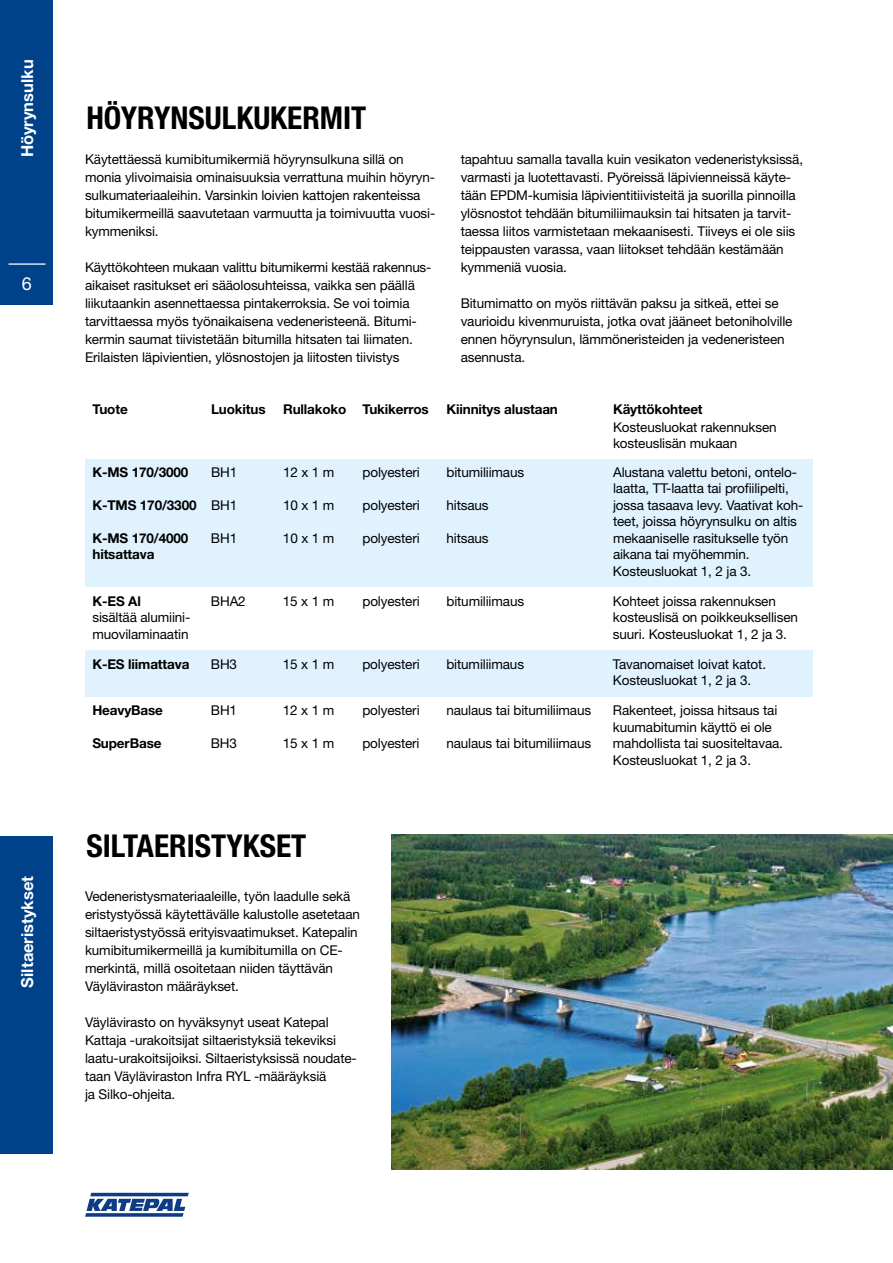
<style>
.page{position:relative;width:893px;height:1263px;background:#fff}
.page>*{position:absolute;margin:0;border:0;box-sizing:border-box;transform-origin:0 0}
.t1{font:700 condensed 31.5px "Helvetica Neue LT Std";color:#000}
.t2{font:18px "Helvetica Neue LT Std";color:#fff}
.t3{font:700 16.5px "Helvetica Neue LT Std";color:#fff}
.t4{font:13.5px/18px "Helvetica Neue LT Std";letter-spacing:-.01em;color:#000}
.t5{font:700 13.5px "Helvetica Neue LT Std";letter-spacing:-.01em;color:#000}
.s1{font-weight:400}
</style>
<div class="page">
<img style="left:391px;top:835px;width:502px;height:334px">
<div style="left:85px;top:460px;width:727px;height:127px;background:#dff2fd"></div>
<div style="left:85px;top:650px;width:727px;height:47px;background:#dff2fd"></div>
<div style="left:0;top:0;width:53px;height:305px;background:#004289"></div>
<hr style="left:9px;top:263px;width:36px;height:2px;background:#fff">
<svg style="left:85px;top:1193px;width:104px;height:24px"></svg>
<div style="left:0;top:836px;width:53px;height:318px;background:#004289"></div>
<p class="t3" style="left:17px;top:157px;width:99px;rotate:-90deg">Höyrynsulku</p>
<h2 class="t2" style="left:22px;top:273px;width:12px">6</h2>
<p class="t3" style="left:17px;top:987px;width:113px;rotate:-90deg">Siltaeristykset</p>
<h1 class="t1" style="left:86px;top:99px;width:281px">HÖYRYNSULKUKERMIT</h1>
<p class="t4" style="left:85px;top:150px;width:352px">Käytettäessä kumibitumikermiä höyrynsulkuna sillä on monia ylivoimaisia ominaisuuksia verrattuna muihin höyryn&shy;sulkumateriaaleihin. Varsinkin loivien kattojen rakenteissa bitumikermeillä saavutetaan varmuutta ja toimivuutta vuosi&shy;kymmeniksi.</p>
<p class="t4" style="left:85px;top:258px;width:348px">Käyttökohteen mukaan valittu bitumikermi kestää rakennus&shy;aikaiset rasitukset eri sääolosuhteissa, vaikka sen päällä liikutaankin asennettaessa pintakerroksia. Se voi toimia tarvittaessa myös työnaikaisena vedeneristeenä. Bitumi&shy;kermin saumat tiivistetään bitumilla hitsaten tai liimaten.<br>Erilaisten läpivientien, ylösnostojen ja liitosten tiivistys</p>
<p class="t4" style="left:461px;top:150px;width:344px">tapahtuu samalla tavalla kuin vesikaton vedeneristyksissä, varmasti ja luotettavasti. Pyöreissä läpivienneissä käyte&shy;tään EPDM-kumisia läpivientitiivisteitä ja suorilla pinnoilla ylösnostot tehdään bitumiliimauksin tai hitsaten ja tarvit&shy;taessa liitos varmistetaan mekaanisesti. Tiiveys ei ole siis teippausten varassa, vaan liitokset tehdään kestämään kymmeniä vuosia.</p>
<p class="t4" style="left:461px;top:294px;width:333px">Bitumimatto on myös riittävän paksu ja sitkeä, ettei se vaurioidu kivenmuruista, jotka ovat jääneet betoniholville ennen höyrynsulun, lämmöneristeiden ja vedeneristeen asennusta.</p>
<p class="t5" style="left:93px;top:400px;width:37px">Tuote</p>
<p class="t5" style="left:211px;top:400px;width:56px">Luokitus</p>
<p class="t5" style="left:283px;top:400px;width:147px">Rullakoko Tukikerros</p>
<p class="t5" style="left:447px;top:400px;width:113px">Kiinnitys alustaan</p>
<p class="t5" style="left:613px;top:400px;width:91px">Käyttökohteet</p>
<p class="t4" style="left:613px;top:418px;width:165px;line-height:16.5px">Kosteusluokat rakennuksen kosteuslisän mukaan</p>
<p class="t5" style="left:93px;top:463px;width:97px">K-MS 170/3000</p>
<p class="t4" style="left:211px;top:462px;width:28px">BH1</p>
<p class="t4" style="left:283px;top:462px;width:53px">12 x 1 m</p>
<p class="t4" style="left:363px;top:462px;width:59px">polyesteri</p>
<p class="t4" style="left:447px;top:462px;width:79px">bitumiliimaus</p>
<p class="t4" style="left:613px;top:463px;width:185px;line-height:16.5px">Alustana valettu betoni, ontelo&shy;laatta, TT-laatta tai profiilipelti,</p>
<p class="t5" style="left:92px;top:496px;width:146px">K-TMS 170/3300 <span class="s1">BH1</span></p>
<p class="t4" style="left:283px;top:495px;width:53px">10 x 1 m</p>
<p class="t4" style="left:362px;top:495px;width:59px">polyesteri</p>
<p class="t4" style="left:446px;top:495px;width:44px">hitsaus</p>
<p class="t4" style="left:613px;top:496px;width:192px;line-height:16.5px">jossa tasaava levy. Vaativat koh&shy;teet, joissa höyrynsulku on altis</p>
<p class="t5" style="left:92px;top:529px;width:97px">K-MS 170/4000</p>
<p class="t4" style="left:211px;top:528px;width:28px">BH1</p>
<p class="t4" style="left:283px;top:528px;width:53px">10 x 1 m</p>
<p class="t4" style="left:362px;top:528px;width:59px">polyesteri</p>
<p class="t4" style="left:446px;top:528px;width:44px">hitsaus</p>
<p class="t4" style="left:613px;top:528px;width:177px">mekaaniselle rasitukselle työn</p>
<p class="t5" style="left:92px;top:546px;width:64px">hitsattava</p>
<p class="t4" style="left:613px;top:546px;width:140px;line-height:16.5px">aikana tai myöhemmin.<br>Kosteusluokat 1, 2 ja 3.</p>
<p class="t5" style="left:92px;top:592px;width:50px">K-ES Al</p>
<p class="t4" style="left:211px;top:591px;width:36px">BHA2</p>
<p class="t4" style="left:283px;top:591px;width:53px">15 x 1 m</p>
<p class="t4" style="left:362px;top:591px;width:59px">polyesteri</p>
<p class="t4" style="left:446px;top:591px;width:79px">bitumiliimaus</p>
<p class="t4" style="left:613px;top:591px;width:164px">Kohteet joissa rakennuksen</p>
<p class="t4" style="left:92px;top:608px;width:99px">sisältää alumiini-</p>
<p class="t4" style="left:613px;top:608px;width:186px">kosteuslisä on poikkeuksellisen</p>
<p class="t4" style="left:92px;top:624px;width:98px">muovilaminaatin</p>
<p class="t4" style="left:613px;top:624px;width:176px">suuri. Kosteusluokat 1, 2 ja 3.</p>
<p class="t5" style="left:92px;top:655px;width:99px">K-ES liimattava</p>
<p class="t4" style="left:211px;top:654px;width:28px">BH3</p>
<p class="t4" style="left:283px;top:654px;width:53px">15 x 1 m</p>
<p class="t4" style="left:362px;top:654px;width:59px">polyesteri</p>
<p class="t4" style="left:446px;top:654px;width:79px">bitumiliimaus</p>
<p class="t4" style="left:613px;top:655px;width:155px;line-height:16.5px">Tavanomaiset loivat katot.<br>Kosteusluokat 1, 2 ja 3.</p>
<p class="t5" style="left:92px;top:702px;width:72px">HeavyBase</p>
<p class="t4" style="left:211px;top:701px;width:28px">BH1</p>
<p class="t4" style="left:283px;top:701px;width:53px">12 x 1 m</p>
<p class="t4" style="left:362px;top:701px;width:59px">polyesteri</p>
<p class="t4" style="left:446px;top:701px;width:146px">naulaus tai bitumiliimaus</p>
<p class="t4" style="left:613px;top:702px;width:166px;line-height:16.5px">Rakenteet, joissa hitsaus tai kuumabitumin käyttö ei ole</p>
<p class="t5" style="left:92px;top:735px;width:71px">SuperBase</p>
<p class="t4" style="left:211px;top:734px;width:28px">BH3</p>
<p class="t4" style="left:283px;top:734px;width:53px">15 x 1 m</p>
<p class="t4" style="left:362px;top:734px;width:59px">polyesteri</p>
<p class="t4" style="left:446px;top:734px;width:146px">naulaus tai bitumiliimaus</p>
<p class="t4" style="left:613px;top:735px;width:172px;line-height:16.5px">mahdollista tai suositeltavaa.<br>Kosteusluokat 1, 2 ja 3.</p>
<h1 class="t1" style="left:86px;top:827px;width:221px">SILTAERISTYKSET</h1>
<p class="t4" style="left:85px;top:887px;width:276px">Vedeneristysmateriaaleille, työn laadulle sekä eristystyössä käytettävälle kalustolle asetetaan siltaeristystyössä erityisvaatimukset. Katepalin kumibitumikermeillä ja kumibitumilla on CE&shy;merkintä, millä osoitetaan niiden täyttävän Väyläviraston määräykset.</p>
<p class="t4" style="left:85px;top:1013px;width:273px">Väylävirasto on hyväksynyt useat Katepal Kattaja -urakoitsijat siltaeristyksiä tekeviksi laatu-urakoitsijoiksi. Siltaeristyksissä noudate&shy;taan Väyläviraston Infra RYL -määräyksiä<br>ja Silko-ohjeita.</p>
</div>
